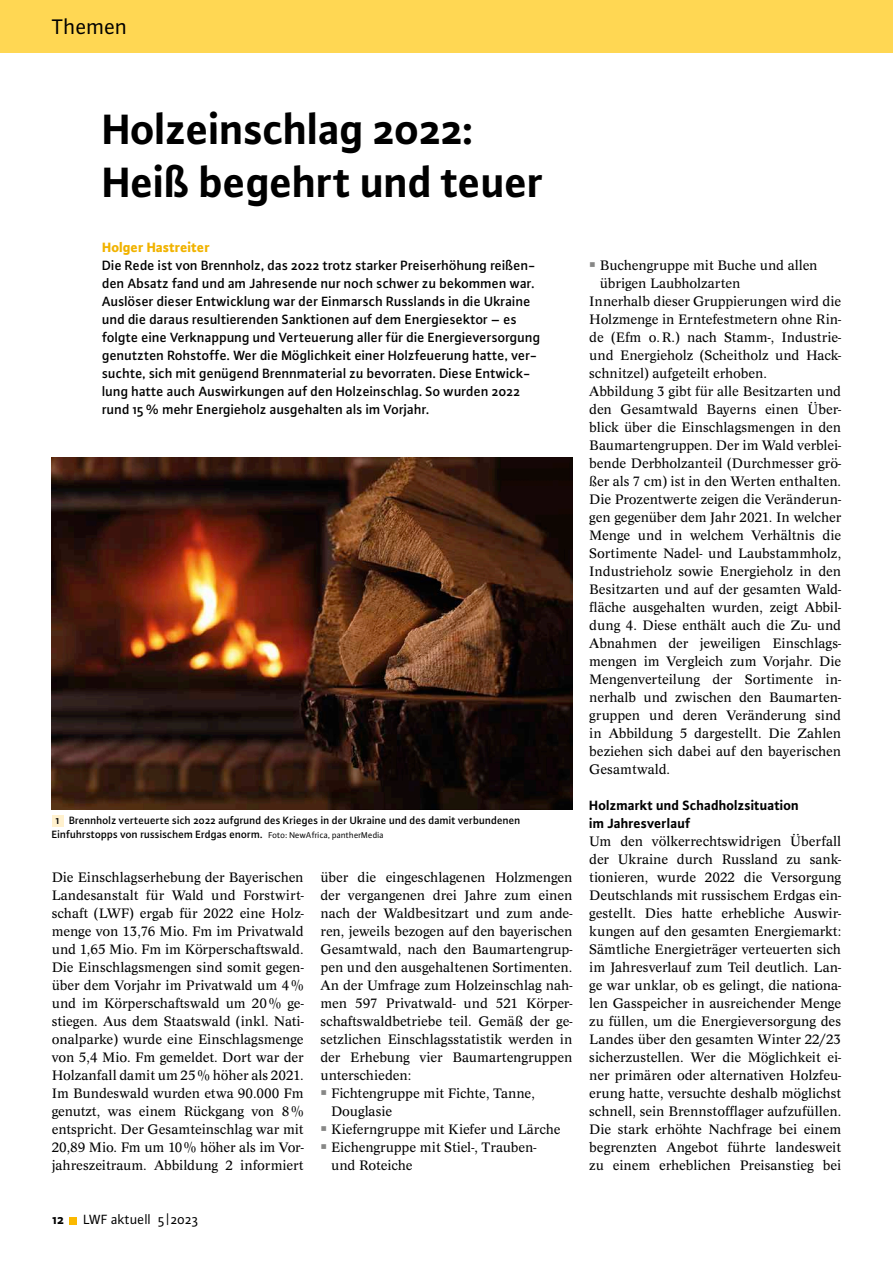
<style>
.page{position:relative;width:893px;height:1263px;background:#fff}
.page>*{position:absolute;margin:0;border:0;box-sizing:border-box;transform-origin:0 0}
.t1{font:700 45px/52.5px "Plus Sans Pro";letter-spacing:-.01em;color:#000}
.t2{font:22.5px "Plus Sans Pro";letter-spacing:-.005em;color:#000}
.t3{font:14.25px/18px "Concept Pro";letter-spacing:-.005em;color:#000;text-align:justify}
.t4{font:500 14.25px/18px "Plus Sans Pro";color:#000}
.t5{font:700 14.25px/18px "Plus Sans Pro";color:#000}
.t6{font:14.25px "Plus Sans Pro";color:#000}
.t7{font:800 14.25px "Plus Sans Pro";color:#f1b300}
.t8{font:500 11.25px/13.5px "Plus Sans Pro";color:#000}
.s1{font-weight:700;font-size:9px}
.s2{font-weight:400;font-size:9px}
</style>
<div class="page">
<div style="left:0;top:0;width:893px;height:53px;background:#ffd753"></div>
<div style="left:69px;top:1217px;width:7px;height:7px;background:#fbb900"></div>
<img style="left:51px;top:458px;width:521px;height:352px">
<div style="left:52px;top:815px;width:11px;height:11px;background:#fff1ce"></div>
<h2 class="t2" style="left:52px;top:12px;width:77px">Themen</h2>
<h1 class="t1" style="left:102px;top:99px;width:443px">Holzeinschlag 2022:<br>Heiß begehrt und teuer</h1>
<p class="t7" style="left:102px;top:236px;width:109px">Holger Hastreiter</p>
<p class="t4" style="left:102px;top:255px;width:440px">Die Rede ist von Brennholz, das 2022 trotz starker Preiserhöhung reißen&shy;den Absatz fand und am Jahresende nur noch schwer zu bekommen war.<br>Auslöser dieser Entwicklung war der Einmarsch Russlands in die Ukraine und die daraus resultierenden Sanktionen auf dem Energiesektor – es folgte eine Verknappung und Verteuerung aller für die Energieversorgung genutzten Rohstoffe. Wer die Möglichkeit einer Holzfeuerung hatte, ver&shy;suchte, sich mit genügend Brennmaterial zu bevorraten. Diese Entwick&shy;lung hatte auch Auswirkungen auf den Holzeinschlag. So wurden 2022 rund 15% mehr Energieholz ausgehalten als im Vorjahr.</p>
<p class="t8" style="left:52px;top:813px;width:470px;text-indent:4px"><span class="s1">1</span> Brennholz verteuerte sich 2022 aufgrund des Krieges in der Ukraine und des damit verbundenen<br>Einfuhrstopps von russischem Erdgas enorm. <span class="s2">Foto: NewAfrica, pantherMedia</span></p>
<p class="t3" style="left:52px;top:868px;width:253px">Die Einschlagserhebung der Bayerischen Landesanstalt für Wald und Forstwirt&shy;schaft (LWF) ergab für 2022 eine Holz&shy;menge von 13,76 Mio. Fm im Privatwald und 1,65 Mio. Fm im Körperschaftswald.<br>Die Einschlagsmengen sind somit gegen&shy;über dem Vorjahr im Privatwald um 4% und im Körperschaftswald um 20% ge&shy;stiegen. Aus dem Staatswald (inkl. Nati&shy;onalparke) wurde eine Einschlagsmenge von 5,4 Mio. Fm gemeldet. Dort war der Holzanfall damit um 25% höher als 2021.<br>Im Bundeswald wurden etwa 90.000 Fm genutzt, was einem Rückgang von 8% entspricht. Der Gesamteinschlag war mit 20,89 Mio. Fm um 10% höher als im Vor&shy;jahreszeitraum. Abbildung 2 informiert</p>
<p class="t3" style="left:320px;top:868px;width:253px">über die eingeschlagenen Holzmengen</p>
<p class="t3" style="left:320px;top:886px;width:253px">der vergangenen drei Jahre zum einen</p>
<p class="t3" style="left:320px;top:904px;width:253px">nach der Waldbesitzart und zum ande-</p>
<p class="t3" style="left:320px;top:922px;width:253px">ren, jeweils bezogen auf den bayerischen</p>
<p class="t3" style="left:320px;top:940px;width:253px">Gesamtwald, nach den Baumartengrup-</p>
<p class="t3" style="left:320px;top:958px;width:253px">pen und den ausgehaltenen Sortimenten.</p>
<p class="t3" style="left:320px;top:976px;width:253px">An der Umfrage zum Holzeinschlag nah-</p>
<p class="t3" style="left:320px;top:994px;width:253px">men 597 Privatwald- und 521 Körper-</p>
<p class="t3" style="left:320px;top:1012px;width:253px">schaftswaldbetriebe teil. Gemäß der ge-</p>
<p class="t3" style="left:320px;top:1030px;width:253px">setzlichen Einschlagsstatistik werden in</p>
<p class="t3" style="left:320px;top:1048px;width:253px">der Erhebung vier Baumartengruppen</p>
<p class="t3" style="left:320px;top:1066px;width:92px">unterschieden:</p>
<p class="t3" style="left:331px;top:1084px;width:205px">Fichtengruppe mit Fichte, Tanne,</p>
<p class="t3" style="left:331px;top:1102px;width:63px">Douglasie</p>
<p class="t3" style="left:331px;top:1120px;width:231px">Kieferngruppe mit Kiefer und Lärche</p>
<p class="t3" style="left:331px;top:1138px;width:207px">Eichengruppe mit Stiel-, Trauben-</p>
<p class="t3" style="left:331px;top:1156px;width:83px">und Roteiche</p>
<p class="t5" style="left:52px;top:1209px;width:13px">12</p>
<p class="t6" style="left:83px;top:1210px;width:116px">LWF aktuell 5 |2023</p>
<p class="t3" style="left:600px;top:256px;width:219px">Buchengruppe mit Buche und allen</p>
<p class="t3" style="left:600px;top:274px;width:142px">übrigen Laubholzarten</p>
<p class="t3" style="left:589px;top:292px;width:253px">Innerhalb dieser Gruppierungen wird die</p>
<p class="t3" style="left:589px;top:310px;width:253px">Holzmenge in Erntefestmetern ohne Rin-</p>
<p class="t3" style="left:589px;top:328px;width:253px">de (Efm o.R.) nach Stamm-, Industrie-</p>
<p class="t3" style="left:589px;top:346px;width:253px">und Energieholz (Scheitholz und Hack-</p>
<p class="t3" style="left:589px;top:364px;width:179px">schnitzel) aufgeteilt erhoben.</p>
<p class="t3" style="left:589px;top:382px;width:253px">Abbildung 3 gibt für alle Besitzarten und</p>
<p class="t3" style="left:589px;top:400px;width:253px">den Gesamtwald Bayerns einen Über-</p>
<p class="t3" style="left:589px;top:418px;width:253px">blick über die Einschlagsmengen in den</p>
<p class="t3" style="left:589px;top:436px;width:253px">Baumartengruppen. Der im Wald verblei-</p>
<p class="t3" style="left:589px;top:454px;width:253px">bende Derbholzanteil (Durchmesser grö-</p>
<p class="t3" style="left:589px;top:472px;width:253px">ßer als 7 cm) ist in den Werten enthalten.</p>
<p class="t3" style="left:589px;top:490px;width:253px">Die Prozentwerte zeigen die Veränderun-</p>
<p class="t3" style="left:589px;top:508px;width:253px">gen gegenüber dem Jahr 2021. In welcher</p>
<p class="t3" style="left:589px;top:526px;width:253px">Menge und in welchem Verhältnis die</p>
<p class="t3" style="left:589px;top:544px;width:253px">Sortimente Nadel- und Laubstammholz,</p>
<p class="t3" style="left:589px;top:562px;width:253px">Industrieholz sowie Energieholz in den</p>
<p class="t3" style="left:589px;top:580px;width:253px">Besitzarten und auf der gesamten Wald-</p>
<p class="t3" style="left:589px;top:598px;width:253px">fläche ausgehalten wurden, zeigt Abbil-</p>
<p class="t3" style="left:589px;top:616px;width:253px">dung 4. Diese enthält auch die Zu- und</p>
<p class="t3" style="left:589px;top:634px;width:253px">Abnahmen der jeweiligen Einschlags-</p>
<p class="t3" style="left:589px;top:652px;width:253px">mengen im Vergleich zum Vorjahr. Die</p>
<p class="t3" style="left:589px;top:670px;width:253px">Mengenverteilung der Sortimente in-</p>
<p class="t3" style="left:589px;top:688px;width:253px">nerhalb und zwischen den Baumarten-</p>
<p class="t3" style="left:589px;top:706px;width:253px">gruppen und deren Veränderung sind</p>
<p class="t3" style="left:589px;top:724px;width:253px">in Abbildung 5 dargestellt. Die Zahlen</p>
<p class="t3" style="left:589px;top:742px;width:253px">beziehen sich dabei auf den bayerischen</p>
<p class="t3" style="left:589px;top:760px;width:82px">Gesamtwald.</p>
<p class="t5" style="left:589px;top:795px;width:211px">Holzmarkt und Schadholzsituation im Jahresverlauf</p>
<p class="t3" style="left:589px;top:832px;width:253px">Um den völkerrechtswidrigen Überfall der Ukraine durch Russland zu sank&shy;tionieren, wurde 2022 die Versorgung Deutschlands mit russischem Erdgas ein&shy;gestellt. Dies hatte erhebliche Auswir&shy;kungen auf den gesamten Energiemarkt:<br>Sämtliche Energieträger verteuerten sich im Jahresverlauf zum Teil deutlich. Lan&shy;ge war unklar, ob es gelingt, die nationa&shy;len Gasspeicher in ausreichender Menge zu füllen, um die Energieversorgung des Landes über den gesamten Winter 22/23 sicherzustellen. Wer die Möglichkeit ei&shy;ner primären oder alternativen Holzfeu&shy;erung hatte, versuchte deshalb möglichst schnell, sein Brennstofflager aufzufüllen.<br>Die stark erhöhte Nachfrage bei einem begrenzten Angebot führte landesweit zu einem erheblichen Preisanstieg bei</p>
</div>
